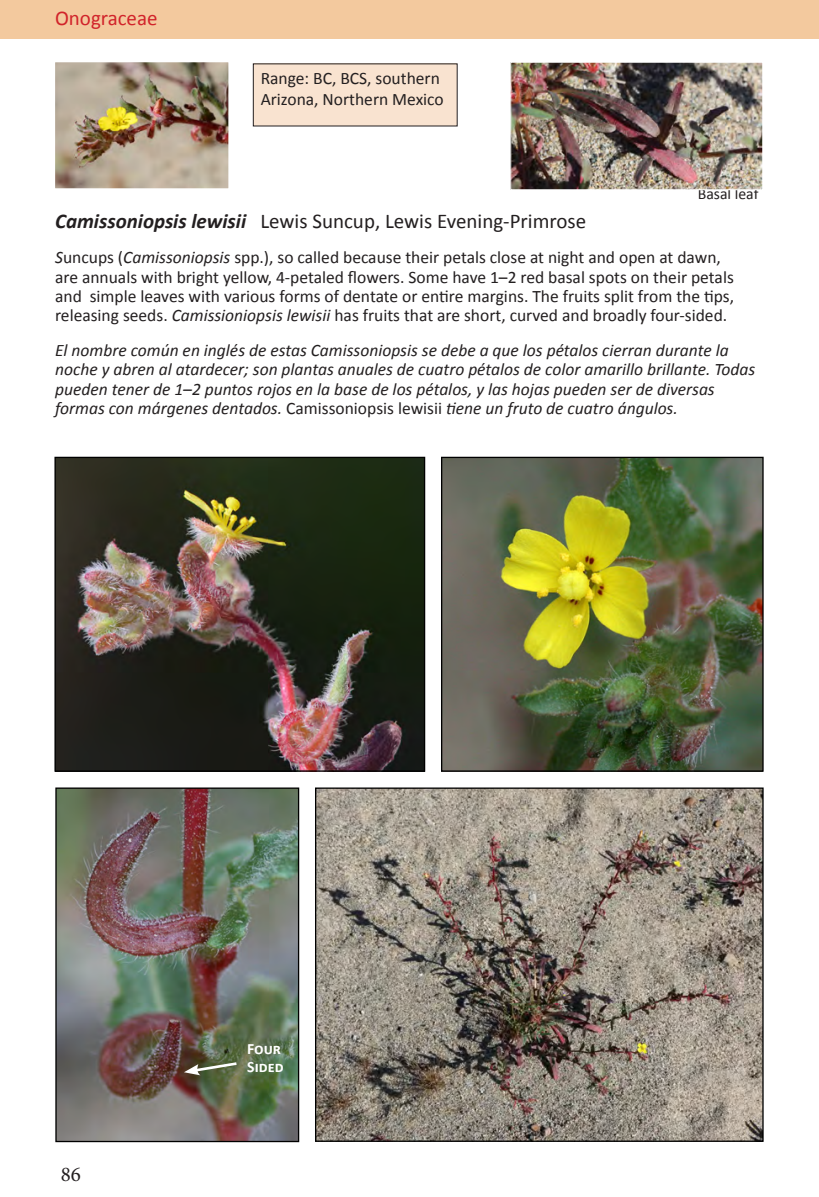
<style>
.page{position:relative;width:819px;height:1197px;background:#fff}
.page>*{position:absolute;margin:0;border:0;box-sizing:border-box;transform-origin:0 0}
.t1{font:21px "Calibri";color:#231f20}
.t2{font:21px "Calibri";color:#d1232a}
.t3{font:21px "Minion Pro";color:#231f20}
.t4{font:17.5px/19.2px "Calibri";color:#231f20}
.t5{font:italic 17.5px/19.2px "Calibri";color:#231f20}
.t6{font:15.75px "Calibri";color:#231f20}
.t7{font:700 15.75px "Calibri";color:#fff}
.s1{font-weight:700;font-style:italic}
.s2{font-style:italic}
.s3{font-style:normal}
</style>
<div class="page">
<img style="left:57px;top:790px;width:240px;height:350px">
<div style="left:55px;top:788px;width:244px;height:354px;border:1px solid #000"></div>
<div style="left:0;top:0;width:819px;height:39px;background:#f3c99e"></div>
<img style="left:55px;top:62px;width:173px;height:126px">
<div style="left:253px;top:64px;width:204px;height:62px;background:#f9e3d0"></div>
<img style="left:317px;top:790px;width:445px;height:350px">
<div style="left:315px;top:788px;width:449px;height:354px;border:1px solid #000"></div>
<img style="left:443px;top:459px;width:319px;height:311px">
<div style="left:441px;top:457px;width:323px;height:315px;border:1px solid #000"></div>
<img style="left:512px;top:64px;width:249px;height:124px">
<div style="left:510px;top:62px;width:253px;height:128px;border:1px solid #fff"></div>
<img style="left:56px;top:459px;width:367px;height:311px">
<div style="left:54px;top:457px;width:371px;height:315px;border:1px solid #000"></div>
<svg style="left:184px;top:1061px;width:55px;height:14px"></svg>
<p class="t2" style="left:55px;top:5px;width:104px">Onograceae</p>
<p class="t4" style="left:261px;top:68px;width:185px;line-height:21px">Range: BC, BCS, southern<br>Arizona, Northern Mexico</p>
<p class="t6" style="left:698px;top:184px;width:62px">Basal leaf</p>
<p class="t1" style="left:55px;top:208px;width:533px"><span class="s1">Camissoniopsis lewisii</span> Lewis Suncup, Lewis Evening-Primrose</p>
<p class="t4" style="left:55px;top:248px;width:681px"><span class="s2">S</span>uncups (<span class="s2">Camissoniopsis</span> spp.), so called because their petals close at night and open at dawn, are annuals with bright yellow, 4-petaled flowers. Some have 1–2 red basal spots on their petals and simple leaves with various forms of dentate or entire margins. The fruits split from the tips, releasing seeds. <span class="s2">Camissioniopsis lewisii</span> has fruits that are short, curved and broadly four-sided.</p>
<p class="t5" style="left:55px;top:340px;width:702px">El nombre común en inglés de estas Camissoniopsis se debe a que los pétalos cierran durante la noche y abren al atardecer; son plantas anuales de cuatro pétalos de color amarillo brillante. Todas pueden tener de 1–2 puntos rojos en la base de los pétalos, y las hojas pueden ser de diversas formas con márgenes dentados. <span class="s3">Camissoniopsis lewisii</span> tiene un fruto de cuatro ángulos.</p>
<p class="t3" style="left:61px;top:1160px;width:22px">86</p>
<p class="t7" style="left:247px;top:1038px;width:35px">Four</p>
<p class="t7" style="left:247px;top:1057px;width:38px">Sided</p>
</div>
